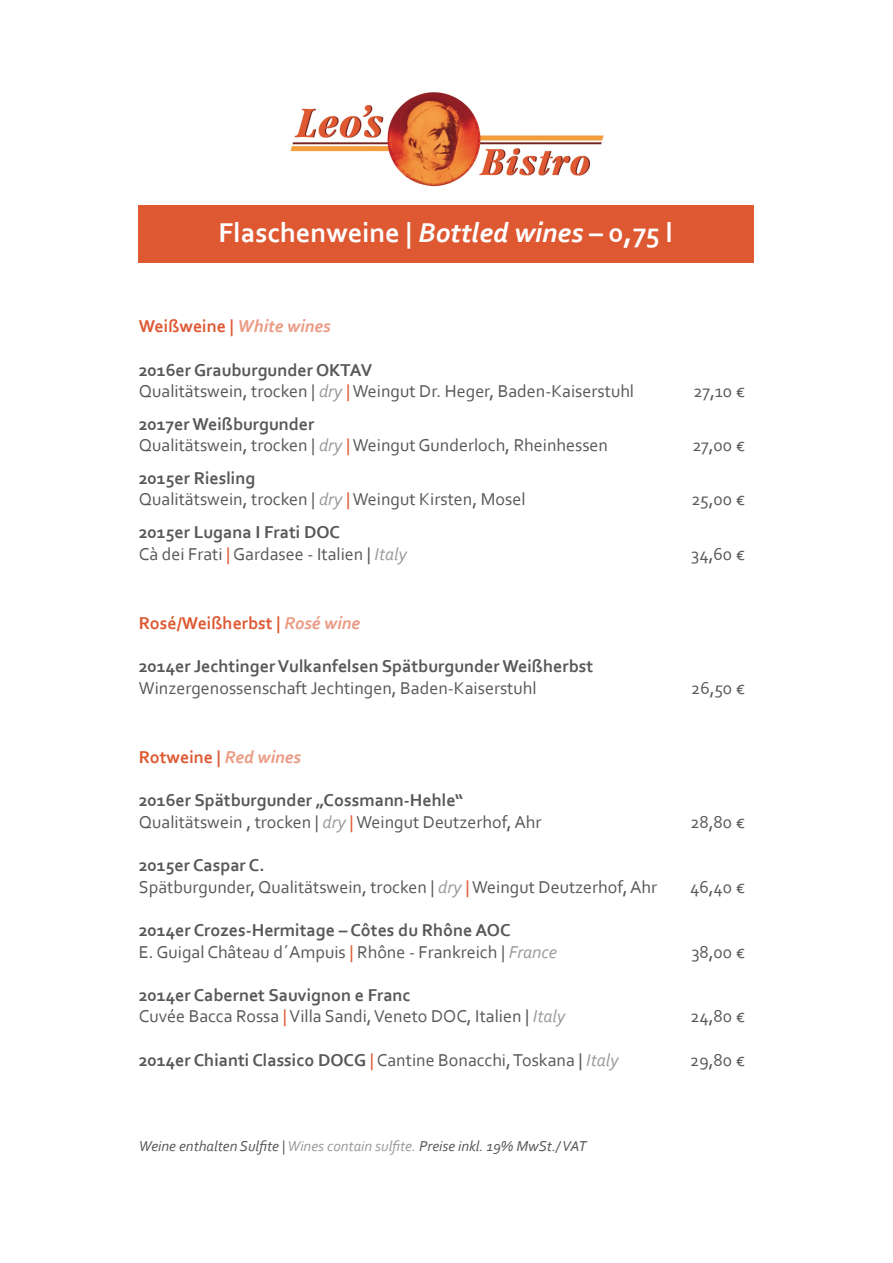
<style>
.page{position:relative;width:893px;height:1263px;background:#fff}
.page>*{position:absolute;margin:0;border:0;box-sizing:border-box;transform-origin:0 0}
.t1{font:700 28.5px "Corbel";color:#fff}
.t2{font:18px/21.6px "Corbel";color:#58585a}
.t3{font:700 18px "Corbel";color:#58585a}
.t4{font:700 18px "Corbel";color:#de5832}
.t5{font:italic 15px "Corbel";color:#58585a}
.s1{font-style:italic}
.s2{font-style:italic;color:#eb9b84}
.s3{font-weight:700}
.s4{font-style:italic;color:#9b9b9c}
.s5{color:#de5832}
.s6{font-weight:400;color:#de5832}
.s7{font-weight:400}
.s8{font-weight:400;font-style:italic;color:#9b9b9c}
.s9{color:#9b9b9c}
</style>
<div class="page">
<img style="left:290px;top:92px;width:314px;height:95px">
<div style="left:139px;top:206px;width:615px;height:57px;background:#de5832"></div>
<h1 class="t1" style="left:219px;top:215px;width:456px">Flaschenweine | <span class="s1">Bottled wines</span> – 0,75 l</h1>
<p class="t4" style="left:139px;top:315px;width:193px">Weißweine | <span class="s2">White wines</span></p>
<p class="t2" style="left:139px;top:358px;width:497px"><span class="s3">2016er Grauburgunder OKTAV<br></span>Qualitätswein, trocken <span class="s1">|</span> <span class="s4">dry</span> <span class="s5">|</span> Weingut Dr. Heger, Baden-Kaiserstuhl</p>
<p class="t2" style="left:139px;top:412px;width:471px"><span class="s3">2017er Weißburgunder<br></span>Qualitätswein, trocken <span class="s1">|</span> <span class="s4">dry</span> <span class="s5">|</span> Weingut Gunderloch, Rheinhessen</p>
<p class="t2" style="left:139px;top:467px;width:388px"><span class="s3">2015er Riesling<br></span>Qualitätswein, trocken <span class="s1">|</span> <span class="s4">dry</span> <span class="s5">|</span> Weingut Kirsten, Mosel</p>
<p class="t2" style="left:139px;top:521px;width:270px"><span class="s3">2015er Lugana I Frati DOC<br></span>Cà dei Frati <span class="s5">|</span> Gardasee - Italien | <span class="s4">Italy</span></p>
<p class="t2" style="left:693px;top:380px;width:53px">27,10 €</p>
<p class="t2" style="left:692px;top:434px;width:54px">27,00 €</p>
<p class="t2" style="left:692px;top:488px;width:55px">25,00 €</p>
<p class="t2" style="left:691px;top:542px;width:55px">34,60 €</p>
<p class="t4" style="left:139px;top:612px;width:223px">Rosé/Weißherbst | <span class="s2">Rosé wine</span></p>
<p class="t3" style="left:139px;top:655px;width:456px">2014er Jechtinger Vulkanfelsen Spätburgunder Weißherbst</p>
<p class="t2" style="left:139px;top:677px;width:399px">Winzergenossenschaft Jechtingen, Baden-Kaiserstuhl</p>
<p class="t2" style="left:691px;top:677px;width:55px">26,50 €</p>
<p class="t4" style="left:139px;top:746px;width:164px">Rotweine | <span class="s2">Red wines</span></p>
<p class="t2" style="left:139px;top:789px;width:404px"><span class="s3">2016er Spätburgunder „Cossmann-Hehle“<br></span>Qualitätswein , trocken <span class="s1">|</span> <span class="s4">dry</span> <span class="s5">|</span> Weingut Deutzerhof, Ahr</p>
<p class="t2" style="left:139px;top:854px;width:520px"><span class="s3">2015er Caspar C.<br></span>Spätburgunder, Qualitätswein, trocken <span class="s1">|</span> <span class="s4">dry</span> <span class="s5">|</span> Weingut Deutzerhof, Ahr</p>
<p class="t2" style="left:139px;top:919px;width:420px"><span class="s3">2014er Crozes-Hermitage – Côtes du Rhône AOC<br></span>E. Guigal Château d´Ampuis <span class="s5">|</span> Rhône - Frankreich <span class="s1">|</span> <span class="s4">France</span></p>
<p class="t2" style="left:139px;top:984px;width:428px"><span class="s3">2014er Cabernet Sauvignon e Franc<br></span>Cuvée Bacca Rossa <span class="s5">|</span> Villa Sandi, Veneto DOC, Italien | <span class="s4">Italy</span></p>
<p class="t2" style="left:690px;top:811px;width:56px">28,80 €</p>
<p class="t2" style="left:690px;top:876px;width:56px">46,40 €</p>
<p class="t2" style="left:691px;top:940px;width:55px">38,00 €</p>
<p class="t2" style="left:690px;top:1005px;width:56px">24,80 €</p>
<p class="t3" style="left:139px;top:1048px;width:481px">2014er Chianti Classico DOCG <span class="s6">|</span> <span class="s7">Cantine Bonacchi, Toskana |</span> <span class="s8">Italy</span></p>
<p class="t2" style="left:690px;top:1048px;width:56px">29,80 €</p>
<p class="t5" style="left:139px;top:1137px;width:449px">Weine enthalten Sulfite | <span class="s9">Wines contain sulfite.</span> Preise inkl. 19% MwSt./ VAT</p>
</div>
